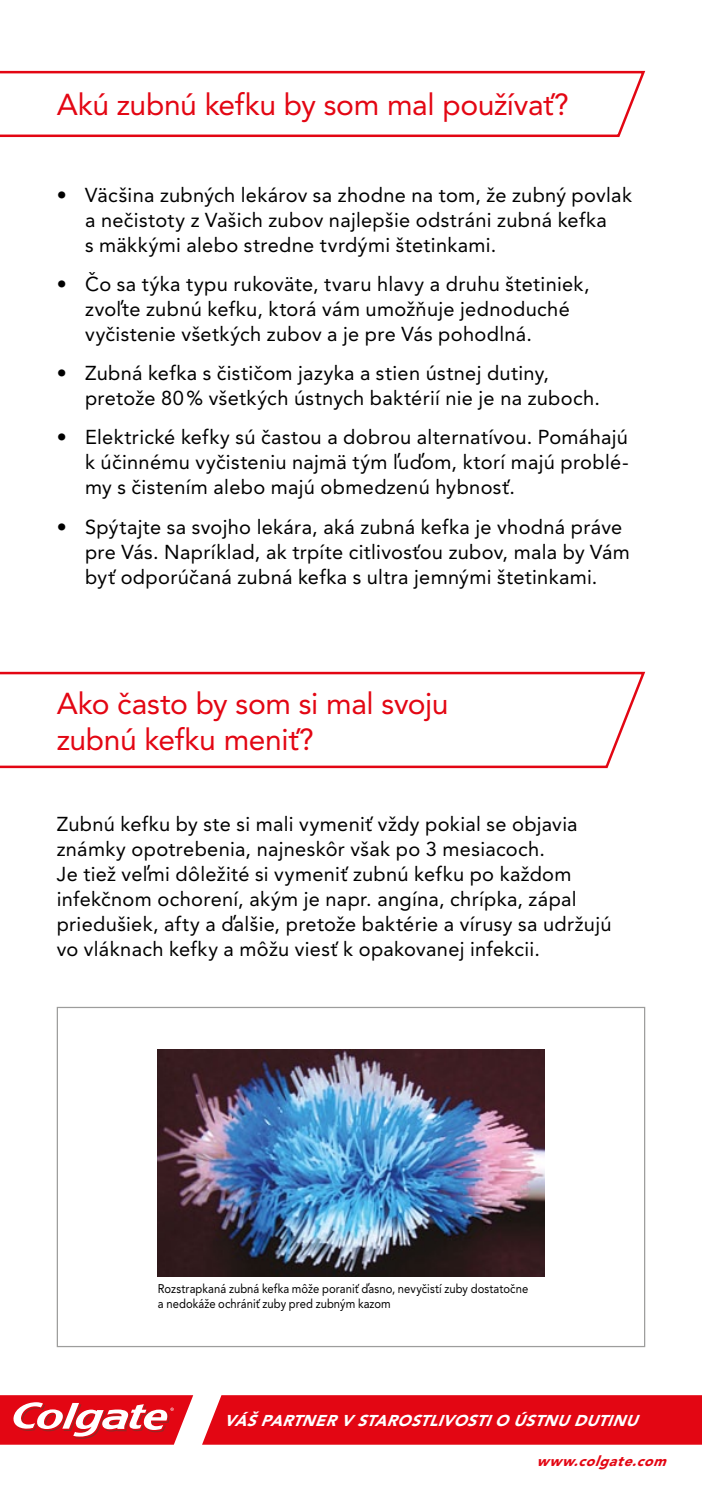
<style>
.page{position:relative;width:702px;height:1489px;background:#fff}
.page>*{position:absolute;margin:0;border:0;box-sizing:border-box;transform-origin:0 0}
.t1{font:30px/36px "Ave Creo";letter-spacing:-.01em;color:#e30613}
.t2{font:20px/25px "Ave Creo";letter-spacing:.015em;color:#000}
.t3{font:italic 700 15.5px "Ave Creo";letter-spacing:.005em;color:#fff}
.t4{font:italic 700 14.25px "Ave Creo";color:#e30613}
.t5{font:12.5px/15px "Ave Creo";letter-spacing:.005em;color:#000;scale:.9 1}
</style>
<div class="page">
<img style="left:158px;top:1049px;width:386px;height:227px">
<svg style="left:0;top:671px;width:646px;height:98px"></svg>
<svg style="left:0;top:70px;width:646px;height:68px"></svg>
<div style="left:202px;top:1395px;width:500px;height:49px;background:#e30613"></div>
<svg style="left:0;top:1395px;width:193px;height:49px"></svg>
<h1 class="t1" style="left:57px;top:86px;width:513px">Akú zubnú kefku by som mal používať?</h1>
<p class="t2" style="left:85px;top:182px;width:548px;text-indent:-28px">• Väcšina zubných lekárov sa zhodne na tom, že zubný povlak a nečistoty z Vašich zubov najlepšie odstráni zubná kefka<br>s mäkkými alebo stredne tvrdými štetinkami.</p>
<p class="t2" style="left:85px;top:271px;width:506px;text-indent:-28px">• Čo sa týka typu rukoväte, tvaru hlavy a druhu štetiniek, zvoľte zubnú kefku, ktorá vám umožňuje jednoduché vyčistenie všetkých zubov a je pre Vás pohodlná.</p>
<p class="t2" style="left:85px;top:360px;width:516px;text-indent:-28px">• Zubná kefka s čističom jazyka a stien ústnej dutiny, pretože 80% všetkých ústnych baktérií nie je na zuboch.</p>
<p class="t2" style="left:85px;top:424px;width:545px;text-align:justify;text-indent:-28px">• Elektrické kefky sú častou a dobrou alternatívou. Pomáhajú k účinnému vyčisteniu najmä tým ľuďom, ktorí majú problé&shy;my s čistením alebo majú obmedzenú hybnosť.</p>
<p class="t2" style="left:85px;top:513px;width:546px;text-indent:-28px">• Spýtajte sa svojho lekára, aká zubná kefka je vhodná práve pre Vás. Napríklad, ak trpíte citlivosťou zubov, mala by Vám byť odporúčaná zubná kefka s ultra jemnými štetinkami.</p>
<h1 class="t1" style="left:57px;top:685px;width:393px">Ako často by som si mal svoju zubnú kefku meniť?</h1>
<p class="t2" style="left:57px;top:811px;width:556px">Zubnú kefku by ste si mali vymeniť vždy pokial se objavia známky opotrebenia, najneskôr však po 3 mesiacoch.<br>Je tiež veľmi dôležité si vymeniť zubnú kefku po každom infekčnom ochorení, akým je napr. angína, chrípka, zápal priedušiek, afty a ďalšie, pretože baktérie a vírusy sa udržujú vo vláknach kefky a môžu viesť k opakovanej infekcii.</p>
<p class="t5" style="left:158px;top:1280px;width:413px">Rozstrapkaná zubná kefka môže poraniť ďasno, nevyčistí zuby dostatočne a nedokáže ochrániť zuby pred zubným kazom</p>
<p class="t3" style="left:224px;top:1409px;width:419px">VÁŠ PARTNER V STAROSTLIVOSTIO ÚSTNU DUTINU</p>
<p class="t4" style="left:536px;top:1451px;width:135px">WWW.COLGATE.COM</p>
</div>
